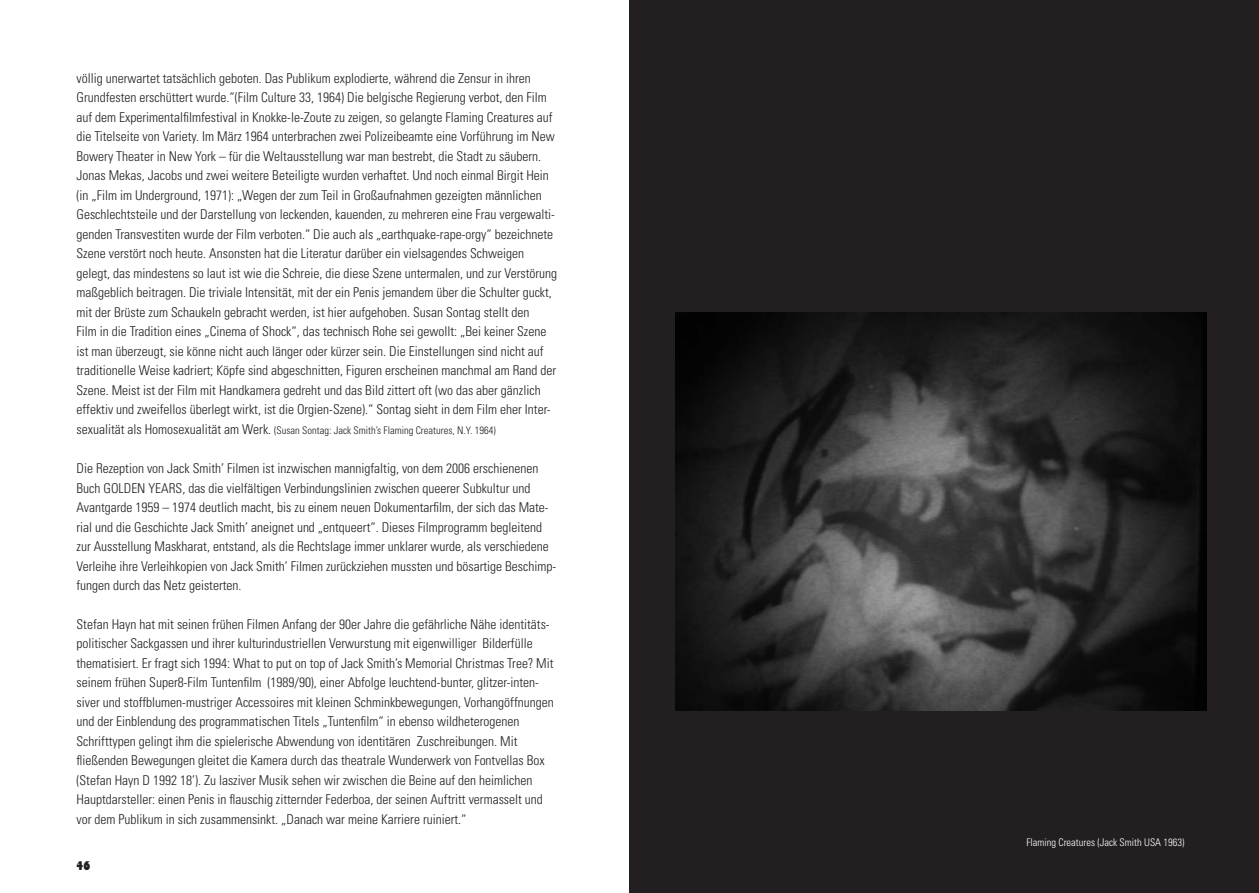
<style>
.page{position:relative;width:1259px;height:893px;background:#fff}
.page>*{position:absolute;margin:0;border:0;box-sizing:border-box;transform-origin:0 0}
.t1{font:300 condensed 13.5px/19.5px "Univers";color:#231f20}
.t2{font:800 condensed 11.7px "Gill Sans";color:#231f20}
.t3{font:300 condensed 10.5px "Univers";color:#231f20}
.t4{font:300 condensed 10.5px "Univers";color:#fff}
.s1{font-size:13.5px}
</style>
<div class="page">
<div style="left:629px;top:0;width:630px;height:893px;background:#231f20"></div>
<img style="left:675px;top:313px;width:531px;height:398px">
<p class="t1" style="left:77px;top:68px;width:482px">völlig unerwartet tatsächlich geboten. Das Publikum explodierte, während die Zensur in ihren Grundfesten erschüttert wurde.“(Film Culture 33, 1964) Die belgische Regierung verbot, den Film auf dem Experimentalfilmfestival in Knokke-le-Zoute zu zeigen, so gelangte Flaming Creatures auf die Titelseite von Variety. Im März 1964 unterbrachen zwei Polizeibeamte eine Vorführung im New Bowery Theater in New York – für die Weltausstellung war man bestrebt, die Stadt zu säubern.<br>Jonas Mekas, Jacobs und zwei weitere Beteiligte wurden verhaftet. Und noch einmal Birgit Hein (in „Film im Underground, 1971): „Wegen der zum Teil in Großaufnahmen gezeigten männlichen Geschlechtsteile und der Darstellung von leckenden, kauenden, zu mehreren eine Frau vergewalti&shy;genden Transvestiten wurde der Film verboten.“ Die auch als „earthquake-rape-orgy“ bezeichnete Szene verstört noch heute. Ansonsten hat die Literatur darüber ein vielsagendes Schweigen gelegt, das mindestens so laut ist wie die Schreie, die diese Szene untermalen, und zur Verstörung maßgeblich beitragen. Die triviale Intensität, mit der ein Penis jemandem über die Schulter guckt, mit der Brüste zum Schaukeln gebracht werden, ist hier aufgehoben. Susan Sontag stellt den<br>Film in die Tradition eines „Cinema of Shock“, das technisch Rohe sei gewollt: „Bei keiner Szene ist man überzeugt, sie könne nicht auch länger oder kürzer sein. Die Einstellungen sind nicht auf traditionelle Weise kadriert; Köpfe sind abgeschnitten, Figuren erscheinen manchmal am Rand der Szene. Meist ist der Film mit Handkamera gedreht und das Bild zittert oft (wo das aber gänzlich effektiv und zweifellos überlegt wirkt, ist die Orgien-Szene).“ Sontag sieht in dem Film eher Inter-</p>
<p class="t3" style="left:77px;top:424px;width:420px"><span class="s1">sexualität als Homosexualität am Werk.</span> (Susan Sontag: Jack Smith’s Flaming Creatures, N.Y. 1964)</p>
<p class="t1" style="left:77px;top:458px;width:481px">Die Rezeption von Jack Smith’ Filmen ist inzwischen mannigfaltig, von dem 2006 erschienenen Buch GOLDEN YEARS, das die vielfältigen Verbindungslinien zwischen queerer Subkultur und Avantgarde 1959 – 1974 deutlich macht, bis zu einem neuen Dokumentarfilm, der sich das Mate&shy;rial und die Geschichte Jack Smith’ aneignet und „entqueert“. Dieses Filmprogramm begleitend zur Ausstellung Maskharat, entstand, als die Rechtslage immer unklarer wurde, als verschiedene Verleihe ihre Verleihkopien von Jack Smith’ Filmen zurückziehen mussten und bösartige Beschimp&shy;fungen durch das Netz geisterten.</p>
<p class="t1" style="left:77px;top:614px;width:479px">Stefan Hayn hat mit seinen frühen Filmen Anfang der 90er Jahre die gefährliche Nähe identitäts&shy;politischer Sackgassen und ihrer kulturindustriellen Verwurstung mit eigenwilliger Bilderfülle thematisiert. Er fragt sich 1994: What to put on top of Jack Smith’s Memorial Christmas Tree? Mit seinem frühen Super8-Film Tuntenfilm (1989/90), einer Abfolge leuchtend-bunter, glitzer-inten&shy;siver und stoffblumen-mustriger Accessoires mit kleinen Schminkbewegungen, Vorhangöffnungen und der Einblendung des programmatischen Titels „Tuntenfilm“ in ebenso wildheterogenen Schrifttypen gelingt ihm die spielerische Abwendung von identitären Zuschreibungen. Mit fließenden Bewegungen gleitet die Kamera durch das theatrale Wunderwerk von Fontvellas Box (Stefan Hayn D 1992 18’). Zu lasziver Musik sehen wir zwischen die Beine auf den heimlichen Hauptdarsteller: einen Penis in flauschig zitternder Federboa, der seinen Auftritt vermasselt und vor dem Publikum in sich zusammensinkt. „Danach war meine Karriere ruiniert.“</p>
<p class="t2" style="left:77px;top:858px;width:15px">46</p>
<p class="t4" style="left:1026px;top:836px;width:160px">Flaming Creatures (Jack Smith USA 1963)</p>
</div>
